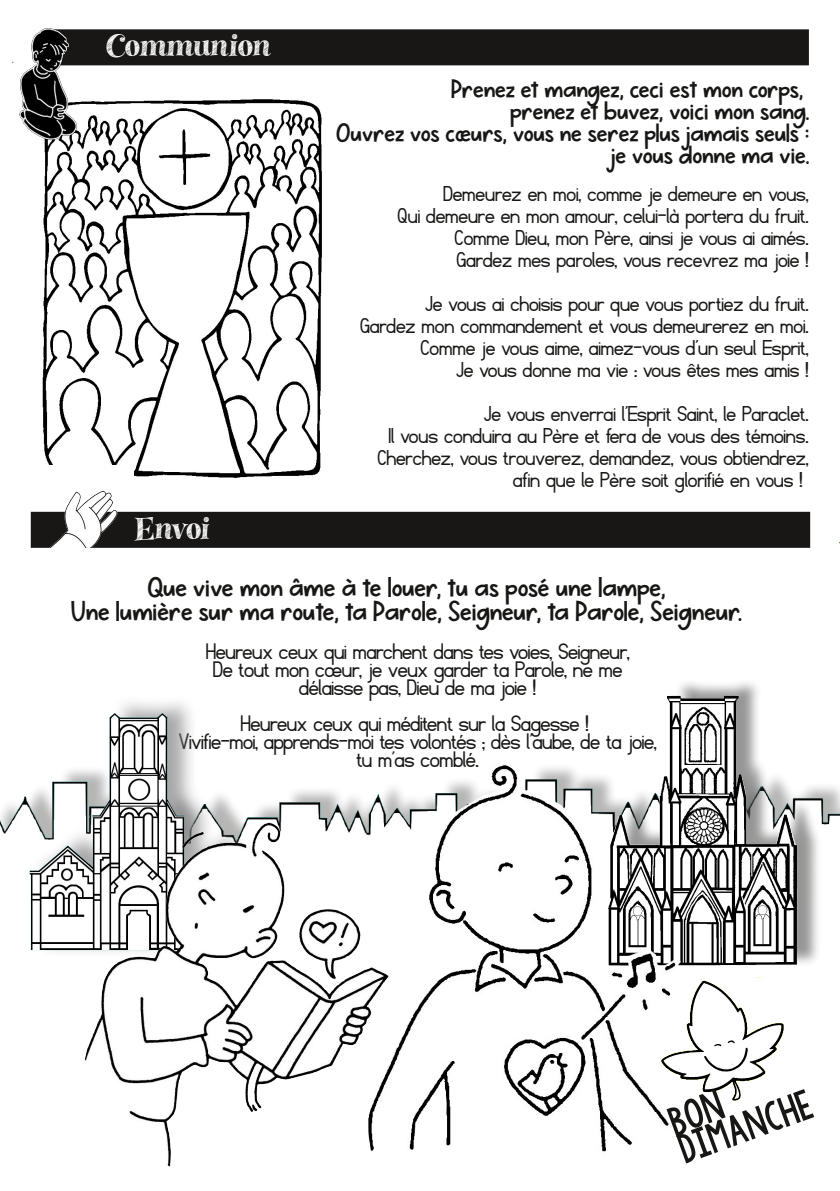
<style>
.page{position:relative;width:840px;height:1191px;background:#fff}
.page>*{position:absolute;margin:0;border:0;box-sizing:border-box;transform-origin:0 0}
.t1{font:40px/30px "KG Wh Yy Ou Go Tt A Be So Me An";color:#181715}
.t2{font:30px "Gavabon";letter-spacing:-.015em;color:#fff}
.t3{font:26px/24px "KG Ever Since New York";letter-spacing:-.005em;color:#181715;text-align:center}
.t4{font:25px/18px "Fibel Nord";letter-spacing:-.015em;color:#181715;text-align:center}
.t5{font:24px/22px "Fibel Nord";letter-spacing:-.005em;color:#181715;text-align:right}
.t6{font:24px/22px "KG Ever Since New York";letter-spacing:-.005em;color:#181715;text-align:right}
</style>
<div class="page">
<img style="left:42px;top:99px;width:280px;height:379px">
<div style="left:55px;top:30px;width:752px;height:34px;background:#181715"></div>
<div style="left:54px;top:29px;width:754px;height:36px;border:2px solid #181715"></div>
<img style="left:12px;top:28px;width:75px;height:114px">
<img style="left:5px;top:714px;width:187px;height:238px">
<div style="left:540px;top:673px;width:299px;height:302px;background:#484847;opacity:.57"></div>
<img style="left:560px;top:690px;width:279px;height:282px">
<div style="left:33px;top:465px;width:100px;height:32px;background:#fff"></div>
<div style="left:32px;top:513px;width:776px;height:34px;background:#181715"></div>
<div style="left:31px;top:512px;width:778px;height:36px;border:2px solid #181715"></div>
<img style="left:392px;top:731px;width:317px;height:421px">
<img style="left:34px;top:491px;width:92px;height:57px">
<img style="left:75px;top:788px;width:334px;height:379px">
<img style="left:657px;top:977px;width:127px;height:127px">
<p class="t2" style="left:106px;top:27px;width:166px">Communion</p>
<p class="t6" style="left:336px;top:79px;width:474px">Prenez et mangez, ceci est mon corps,<br>prenez et buvez, voici mon sang.<br>Ouvrez vos cœurs, vous ne serez plus jamais seuls : je vous donne ma vie.</p>
<p class="t5" style="left:397px;top:183px;width:412px">Demeurez en moi, comme je demeure en vous,<br>Qui demeure en mon amour, celui-là portera du fruit.<br>Comme Dieu, mon Père, ainsi je vous ai aimés.<br>Gardez mes paroles, vous recevrez ma joie !</p>
<p class="t5" style="left:360px;top:293px;width:450px">Je vous ai choisis pour que vous portiez du fruit.<br>Gardez mon commandement et vous demeurerez en moi.<br>Comme je vous aime, aimez-vous d’un seul Esprit,<br>Je vous donne ma vie : vous êtes mes amis !</p>
<p class="t5" style="left:377px;top:403px;width:432px">Je vous enverrai l’Esprit Saint, le Paraclet.<br>Il vous conduira au Père et fera de vous des témoins.<br>Cherchez, vous trouverez, demandez, vous obtiendrez, afin que le Père soit glorifié en vous !</p>
<p class="t2" style="left:134px;top:510px;width:78px">Envoi</p>
<p class="t3" style="left:71px;top:576px;width:672px">Que vive mon âme à te louer, tu as posé une lampe,<br>Une lumière sur ma route, ta Parole, Seigneur, ta Parole, Seigneur.</p>
<p class="t4" style="left:206px;top:643px;width:425px">Heureux ceux qui marchent dans tes voies, Seigneur,<br>De tout mon cœur, je veux garder ta Parole, ne me délaisse pas, Dieu de ma joie !</p>
<p class="t4" style="left:179px;top:715px;width:479px">Heureux ceux qui méditent sur la Sagesse !<br>Vivifie-moi, apprends-moi tes volontés ; dès l’aube, de ta joie, tu m’as comblé.</p>
<h1 class="t1" style="left:664px;top:1109px;width:141px;rotate:-20deg">Bon dimanche</h1>
</div>
